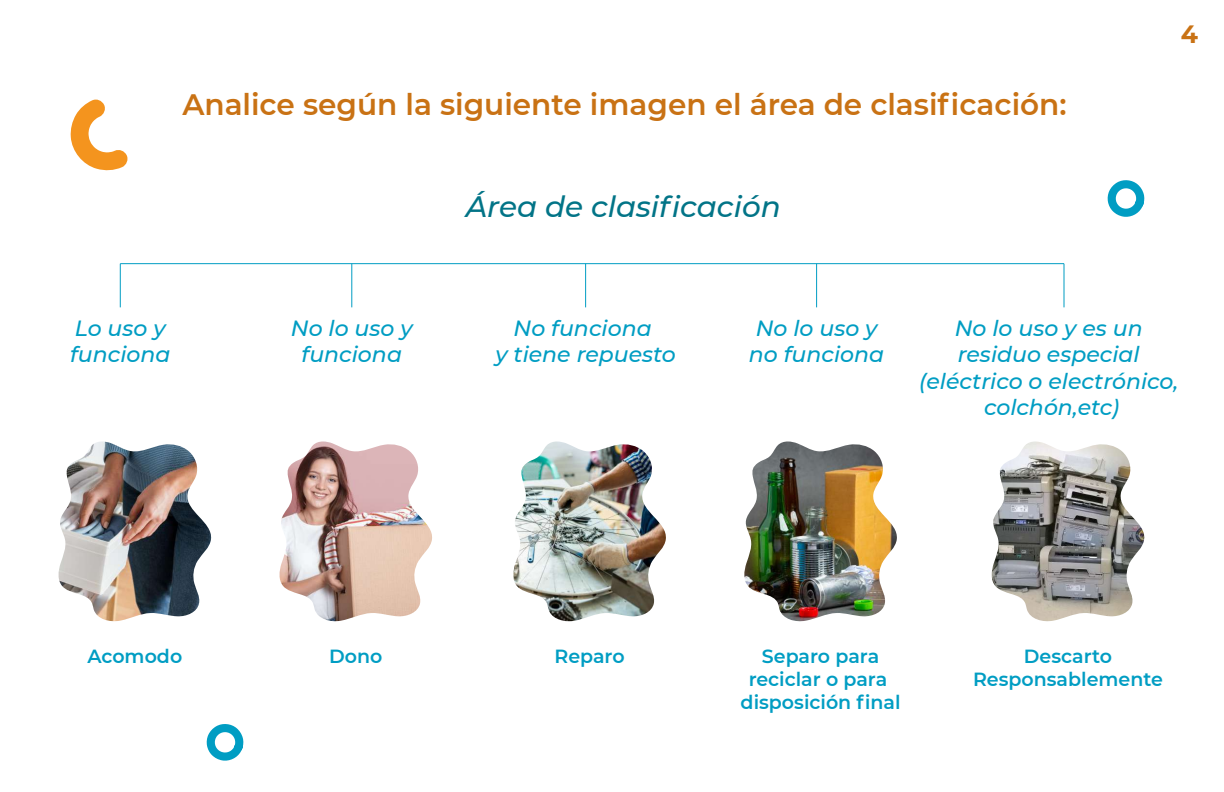
<style>
.page{position:relative;width:1224px;height:792px;background:#fff}
.page>*{position:absolute;margin:0;border:0;box-sizing:border-box;transform-origin:0 0}
.t1{font:600 29.5px "Montserrat";color:#c97214}
.t2{font:italic 500 29.5px "Montserrat";color:#027487}
.t3{font:700 25px "Montserrat";color:#c97214}
.t4{font:italic 500 22px/26.4px "Montserrat";color:#009dc3;text-align:center}
.t5{font:600 19px/22.8px "Montserrat";color:#009dc3;text-align:center}
</style>
<div class="page">
<img style="left:58px;top:442px;width:153px;height:180px">
<img style="left:279px;top:442px;width:153px;height:180px">
<img style="left:513px;top:442px;width:153px;height:179px">
<img style="left:744px;top:442px;width:153px;height:180px">
<img style="left:991px;top:442px;width:154px;height:180px">
<svg style="left:1107px;top:180px;width:38px;height:37px"></svg>
<svg style="left:206px;top:724px;width:38px;height:37px"></svg>
<svg style="left:70px;top:99px;width:58px;height:72px"></svg>
<hr style="left:120px;top:263px;width:944px;height:1px;background:#009dc3">
<hr style="left:120px;top:264px;width:1px;height:43px;background:#009dc3">
<hr style="left:351px;top:264px;width:1px;height:43px;background:#009dc3">
<hr style="left:585px;top:264px;width:1px;height:43px;background:#009dc3">
<hr style="left:816px;top:264px;width:1px;height:43px;background:#009dc3">
<hr style="left:1064px;top:264px;width:1px;height:43px;background:#009dc3">
<h1 class="t1" style="left:182px;top:83px;width:886px">Analice según la siguiente imagen el área de clasificación:</h1>
<h1 class="t2" style="left:466px;top:186px;width:317px">Área de clasificación</h1>
<p class="t3" style="left:1181px;top:16px;width:19px">4</p>
<p class="t4" style="left:495px;top:314px;width:182px">No funciona<br>y tiene repuesto</p>
<p class="t4" style="left:70px;top:314px;width:102px;text-align:left">Lo uso y funciona</p>
<p class="t4" style="left:291px;top:314px;width:123px">No lo uso y funciona</p>
<p class="t4" style="left:749px;top:314px;width:137px">No lo uso y no funciona</p>
<p class="t4" style="left:919px;top:314px;width:261px">No lo uso y es un residuo especial (eléctrico o electrónico, colchón,etc)</p>
<p class="t5" style="left:87px;top:644px;width:96px">Acomodo</p>
<p class="t5" style="left:329px;top:644px;width:55px">Dono</p>
<p class="t5" style="left:555px;top:644px;width:72px">Reparo</p>
<p class="t5" style="left:741px;top:644px;width:161px">Separo para reciclar o para disposición final</p>
<p class="t5" style="left:973px;top:644px;width:191px">Descarto<br>Responsablemente</p>
</div>
